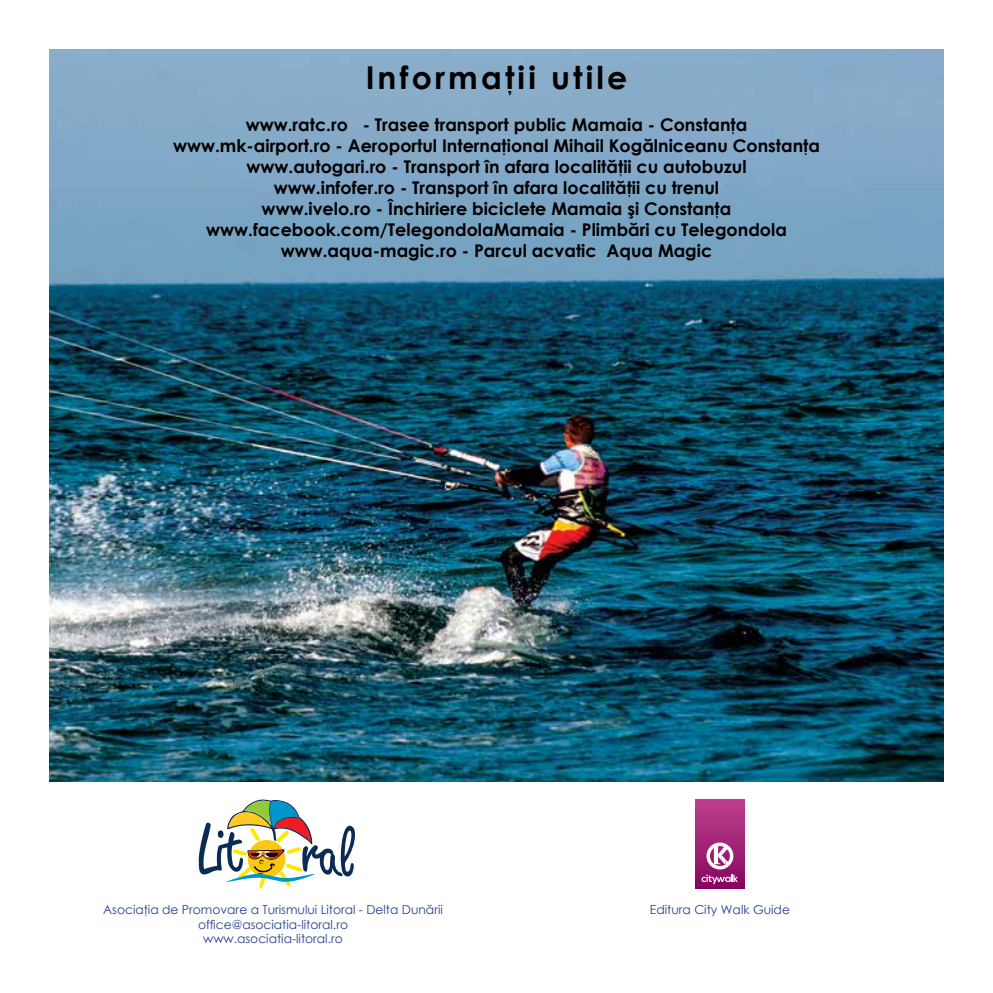
<style>
.page{position:relative;width:993px;height:993px;background:#fff}
.page>*{position:absolute;margin:0;border:0;box-sizing:border-box;transform-origin:0 0}
.t1{font:700 31.5px "Century Gothic";letter-spacing:.1em;color:#000}
.t2{font:700 17.5px/21px "Century Gothic";color:#000;text-align:center}
.t3{font:12.25px/14.7px "Century Gothic";color:#25408f;text-align:center}
</style>
<div class="page">
<img style="left:50px;top:50px;width:893px;height:731px">
<svg style="left:198px;top:799px;width:157px;height:89px"></svg>
<div style="left:695px;top:799px;width:49px;height:89px;background:linear-gradient(to bottom,#bd408d,#880661)"></div>
<svg style="left:701px;top:842px;width:37px;height:41px"></svg>
<h1 class="t1" style="left:365px;top:54px;width:263px">Informaţii utile</h1>
<p class="t2" style="left:173px;top:113px;width:648px">www.ratc.ro - Trasee transport public Mamaia - Constanţa www.mk-airport.ro - Aeroportul Internaţional Mihail Kogălniceanu Constanţa www.autogari.ro - Transport în afara localităţii cu autobuzul<br>www.infofer.ro - Transport în afara localităţii cu trenul<br>www.ivelo.ro - Închiriere biciclete Mamaia şi Constanţa www.facebook.com/TelegondolaMamaia - Plimbări cu Telegondola www.aqua-magic.ro - Parcul acvatic Aqua Magic</p>
<p class="t3" style="left:103px;top:901px;width:341px">Asociaţia de Promovare a Turismului Litoral - Delta Dunării</p>
<p class="t3" style="left:649px;top:901px;width:142px">Editura City Walk Guide</p>
<p class="t3" style="left:198px;top:916px;width:151px">office@asociatia-litoral.ro www.asociatia-litoral.ro</p>
</div>
